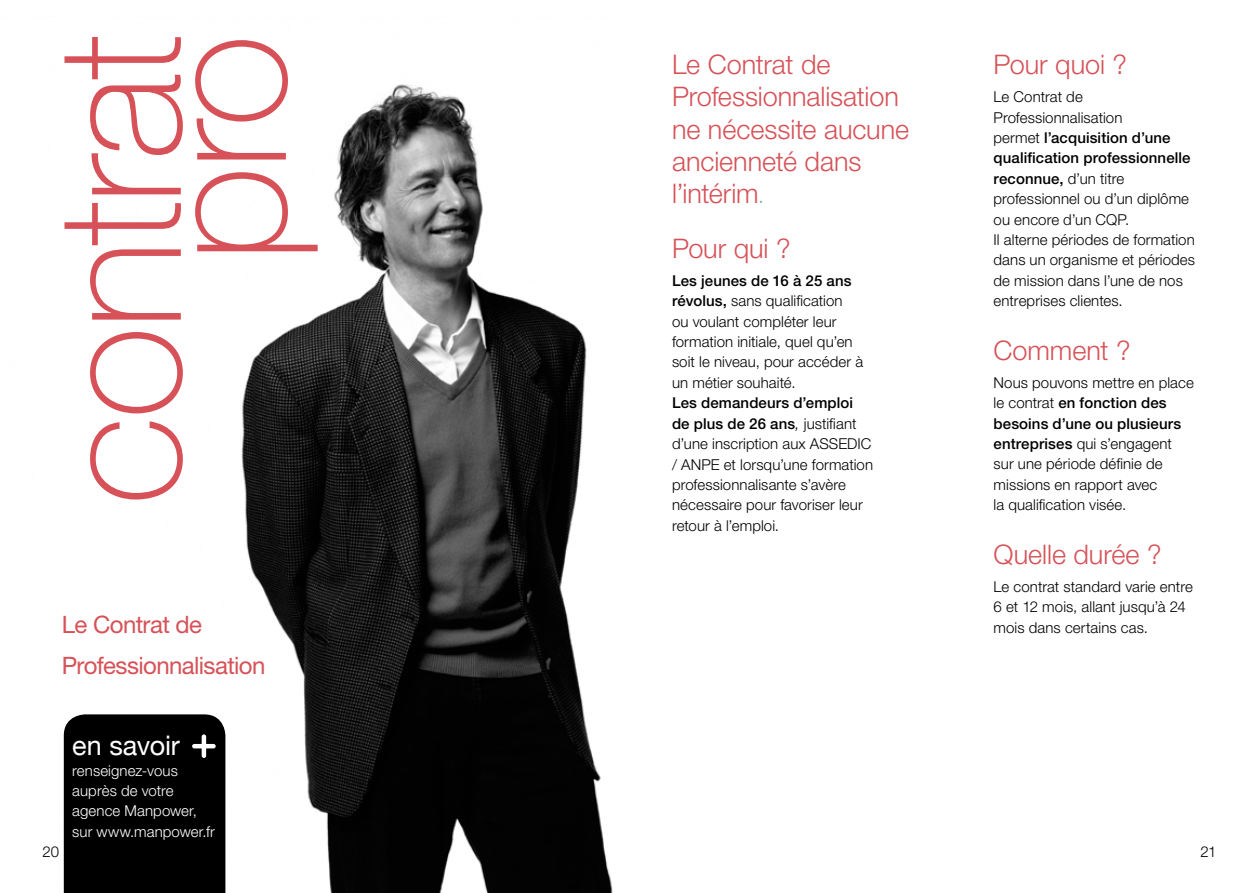
<style>
.page{position:relative;width:1259px;height:893px;background:#fff}
.page>*{position:absolute;margin:0;border:0;box-sizing:border-box;transform-origin:0 0}
.t1{font:100 172.5px "Helvetica Neue";letter-spacing:-.02em;color:#d65258}
.t2{font:300 27px/32.4px "Helvetica Neue";letter-spacing:-.005em;color:#d65258}
.t3{font:27px "Helvetica Neue";letter-spacing:-.005em;color:#fff}
.t4{font:24px/40.8px "Helvetica Neue";letter-spacing:-.025em;color:#d65258}
.t5{font:300 15px/20.4px "Helvetica Neue";letter-spacing:.005em;color:#000}
.t6{font:300 15px/20.4px "Helvetica Neue";letter-spacing:.005em;color:#fff}
.s1{font-size:21px;color:#81b299}
.s2{font-weight:500}
.s3{font-style:italic}
</style>
<div class="page">
<img style="left:63px;top:84px;width:550px;height:809px">
<div style="left:64px;top:714px;width:161px;height:179px;background:#000"></div>
<hr style="left:192px;top:744px;width:24px;height:4px;background:#fff;border-radius:2px">
<hr style="left:202px;top:734px;width:4px;height:24px;background:#fff;border-radius:2px">
<h1 class="t1" style="left:21px;top:505px;width:472px;rotate:-90deg">contrat</h1>
<h1 class="t1" style="left:126px;top:262px;width:230px;rotate:-90deg">pro</h1>
<h3 class="t4" style="left:62px;top:603px;width:205px">Le Contrat de<br>Professionnalisation</h3>
<p class="t5" style="left:43px;top:841px;width:18px">20</p>
<h2 class="t3" style="left:72px;top:729px;width:109px">en savoir</h2>
<p class="t6" style="left:72px;top:760px;width:144px">renseignez-vous auprès de votre agence Manpower, sur www.manpower.fr</p>
<h2 class="t2" style="left:672px;top:47px;width:239px">Le Contrat de<br>Professionnalisation ne nécessite aucune ancienneté dans l’intérim<span class="s1">.</span></h2>
<h2 class="t2" style="left:672px;top:231px;width:120px">Pour qui ?</h2>
<p class="t5" style="left:672px;top:270px;width:193px"><span class="s2">Les jeunes de 16 à 25 ans révolus,</span> sans qualification<br>ou voulant compléter leur formation initiale, quel qu’en soit le niveau, pour accéder à un métier souhaité.</p>
<p class="t5" style="left:672px;top:392px;width:186px"><span class="s2">Les demandeurs d’emploi de plus de 26 ans</span><span class="s3">,</span> justifiant d’une inscription aux assedic<br>/ anpe</p>
<p class="t5" style="left:672px;top:454px;width:203px;text-indent:52px">et lorsqu’une formation professionnalisante s’avère nécessaire pour favoriser leur retour à l’emploi.</p>
<h2 class="t2" style="left:993px;top:48px;width:135px">Pour quoi ?</h2>
<p class="t5" style="left:993px;top:86px;width:203px">Le Contrat de<br>Professionnalisation<br>permet <span class="s2">l’acquisition d’une qualification professionnelle reconnue,</span> d’un titre professionnel ou d’un diplôme ou encore d’un CQP.<br>Il alterne périodes de formation dans un organisme et périodes de mission dans l’une de nos entreprises clientes.</p>
<h2 class="t2" style="left:993px;top:333px;width:139px">Comment ?</h2>
<p class="t5" style="left:993px;top:372px;width:202px">Nous pouvons mettre en place le contrat <span class="s2">en fonction des besoins d’une ou plusieurs entreprises</span> qui s’engagent sur une période définie de missions en rapport avec<br>la qualification visée.</p>
<h2 class="t2" style="left:993px;top:537px;width:169px">Quelle durée ?</h2>
<p class="t5" style="left:993px;top:576px;width:201px">Le contrat standard varie entre<br>6 et 12 mois, allant jusqu’à 24 mois dans certains cas.</p>
<p class="t5" style="left:1200px;top:841px;width:18px">21</p>
</div>
